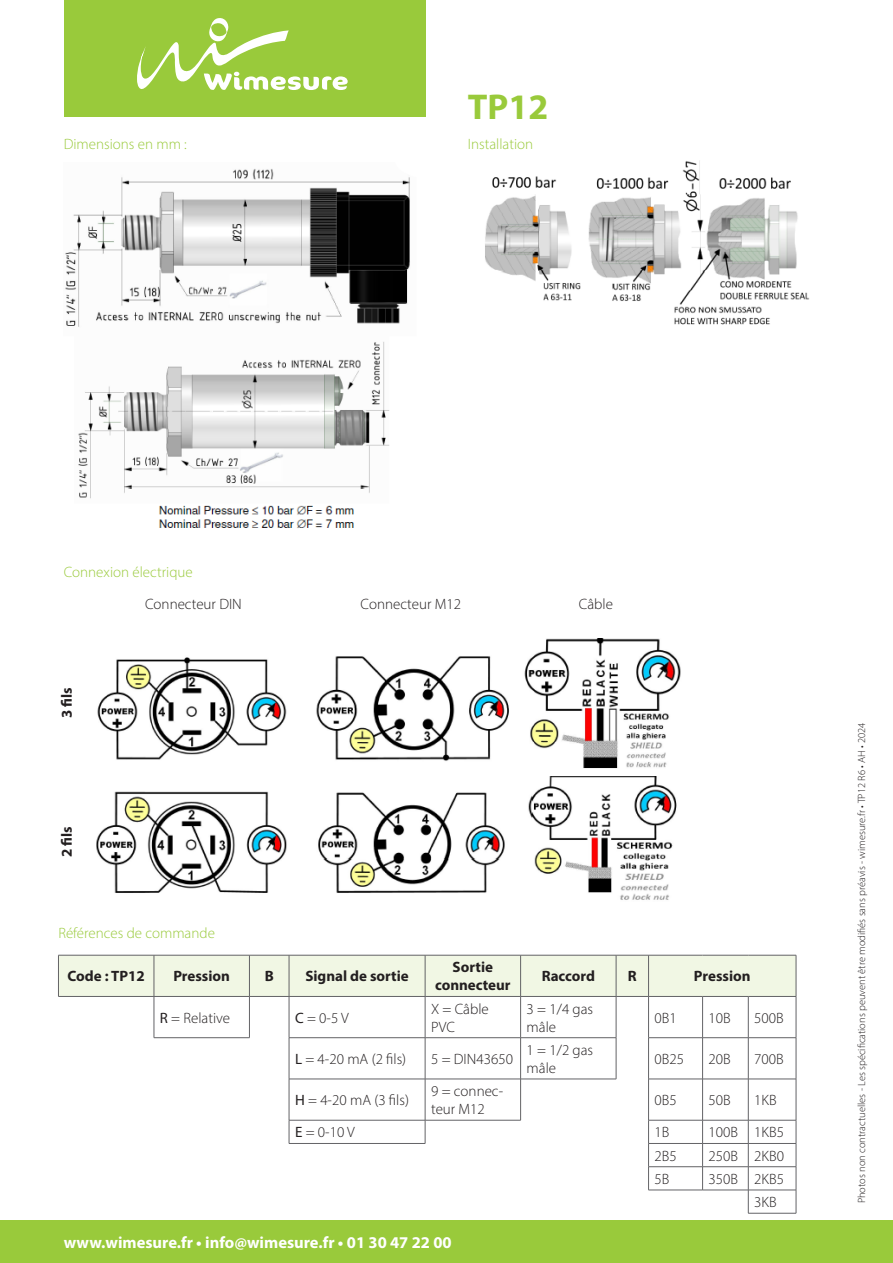
<style>
.page{position:relative;width:893px;height:1263px;background:#fff}
.page>*{position:absolute;margin:0;border:0;box-sizing:border-box;transform-origin:0 0}
.Titre{font:700 36px "Myriad Pro";color:#99ca3b}
.t1{font:700 16.5px "Myriad Pro";color:#fff}
.t2{font:300 15px/18px "Myriad Pro";color:#231f20}
.t3{font:700 15px/18px "Myriad Pro";color:#231f20;text-align:center}
.Titre_2{font:300 15px "Myriad Pro";color:#99ca3b}
.t4{font:300 10.5px "Myriad Pro";color:#231f20}
.s1{font-weight:400}
</style>
<div class="page">
<div style="left:0;top:1220px;width:893px;height:43px;background:#99ca3b"></div>
<div style="left:64px;top:0;width:361px;height:117px;background:#99ca3b"></div>
<svg style="left:137px;top:18px;width:211px;height:72px"></svg>
<img style="left:65px;top:169px;width:345px;height:359px">
<div style="left:395px;top:145px;width:46px;height:31px;background:#fff;border-radius:50%"></div>
<img style="left:485px;top:160px;width:325px;height:165px">
<img style="left:97px;top:639px;width:584px;height:261px">
<hr style="left:288px;top:625px;width:3px;height:305px;background:#fff">
<hr style="left:311px;top:628px;width:4px;height:305px;background:#fff">
<hr style="left:510px;top:632px;width:3px;height:305px;background:#fff">
<div style="left:94px;top:770px;width:597px;height:5px;background:#fff"></div>
<div style="left:59px;top:956px;width:737px;height:40px;background:#f1f7e4"></div>
<hr style="left:154px;top:955px;width:95px;height:1px;background:#636366">
<hr style="left:289px;top:955px;width:136px;height:1px;background:#636366">
<hr style="left:425px;top:955px;width:96px;height:1px;background:#636366">
<hr style="left:425px;top:955px;width:1px;height:41px;background:#636366">
<hr style="left:521px;top:955px;width:95px;height:1px;background:#636366">
<hr style="left:520px;top:955px;width:1px;height:41px;background:#636366">
<hr style="left:649px;top:955px;width:54px;height:1px;background:#636366">
<hr style="left:703px;top:955px;width:45px;height:1px;background:#636366">
<hr style="left:748px;top:955px;width:48px;height:1px;background:#636366">
<hr style="left:796px;top:955px;width:1px;height:41px;background:#636366">
<hr style="left:425px;top:996px;width:96px;height:1px;background:#636366">
<hr style="left:703px;top:996px;width:45px;height:1px;background:#636366">
<hr style="left:748px;top:996px;width:48px;height:1px;background:#636366">
<hr style="left:748px;top:996px;width:1px;height:41px;background:#636366">
<hr style="left:796px;top:996px;width:1px;height:41px;background:#636366">
<hr style="left:425px;top:1037px;width:96px;height:1px;background:#636366">
<hr style="left:703px;top:1037px;width:45px;height:1px;background:#636366">
<hr style="left:748px;top:1037px;width:48px;height:1px;background:#636366">
<hr style="left:748px;top:1038px;width:1px;height:41px;background:#636366">
<hr style="left:796px;top:1038px;width:1px;height:41px;background:#636366">
<hr style="left:703px;top:1079px;width:45px;height:1px;background:#636366">
<hr style="left:748px;top:1079px;width:48px;height:1px;background:#636366">
<hr style="left:748px;top:1079px;width:1px;height:41px;background:#636366">
<hr style="left:796px;top:1079px;width:1px;height:41px;background:#636366">
<hr style="left:703px;top:1120px;width:45px;height:1px;background:#636366">
<hr style="left:748px;top:1120px;width:48px;height:1px;background:#636366">
<hr style="left:703px;top:1143px;width:45px;height:1px;background:#636366">
<hr style="left:748px;top:1143px;width:48px;height:1px;background:#636366">
<hr style="left:748px;top:1166px;width:48px;height:1px;background:#636366">
<hr style="left:58px;top:955px;width:96px;height:1px;background:#636366">
<hr style="left:58px;top:955px;width:1px;height:41px;background:#636366">
<hr style="left:154px;top:955px;width:1px;height:41px;background:#636366">
<hr style="left:58px;top:996px;width:96px;height:1px;background:#636366">
<hr style="left:154px;top:996px;width:95px;height:1px;background:#636366">
<hr style="left:154px;top:996px;width:1px;height:41px;background:#636366">
<hr style="left:249px;top:996px;width:1px;height:41px;background:#636366">
<hr style="left:154px;top:1037px;width:96px;height:1px;background:#636366">
<hr style="left:249px;top:955px;width:40px;height:1px;background:#636366">
<hr style="left:249px;top:955px;width:1px;height:41px;background:#636366">
<hr style="left:289px;top:955px;width:1px;height:41px;background:#636366">
<hr style="left:249px;top:996px;width:40px;height:1px;background:#636366">
<hr style="left:289px;top:996px;width:136px;height:1px;background:#636366">
<hr style="left:289px;top:996px;width:1px;height:41px;background:#636366">
<hr style="left:425px;top:996px;width:1px;height:41px;background:#636366">
<hr style="left:289px;top:1037px;width:136px;height:1px;background:#636366">
<hr style="left:289px;top:1038px;width:1px;height:41px;background:#636366">
<hr style="left:425px;top:1038px;width:1px;height:41px;background:#636366">
<hr style="left:289px;top:1079px;width:136px;height:1px;background:#636366">
<hr style="left:289px;top:1079px;width:1px;height:41px;background:#636366">
<hr style="left:289px;top:1120px;width:136px;height:1px;background:#636366">
<svg style="left:289px;top:1120px;width:1px;height:23px"></svg>
<svg style="left:425px;top:1121px;width:1px;height:22px"></svg>
<hr style="left:289px;top:1143px;width:136px;height:1px;background:#636366">
<hr style="left:425px;top:1079px;width:96px;height:1px;background:#636366">
<hr style="left:425px;top:1079px;width:1px;height:41px;background:#636366">
<hr style="left:520px;top:1079px;width:1px;height:41px;background:#636366">
<hr style="left:425px;top:1120px;width:96px;height:1px;background:#636366">
<hr style="left:521px;top:996px;width:95px;height:1px;background:#636366">
<hr style="left:520px;top:996px;width:1px;height:41px;background:#636366">
<hr style="left:616px;top:996px;width:1px;height:41px;background:#636366">
<hr style="left:521px;top:1037px;width:95px;height:1px;background:#636366">
<hr style="left:520px;top:1038px;width:1px;height:41px;background:#636366">
<hr style="left:616px;top:1038px;width:1px;height:41px;background:#636366">
<hr style="left:521px;top:1079px;width:95px;height:1px;background:#636366">
<hr style="left:616px;top:955px;width:33px;height:1px;background:#636366">
<hr style="left:616px;top:955px;width:1px;height:41px;background:#636366">
<hr style="left:648px;top:955px;width:1px;height:41px;background:#636366">
<hr style="left:616px;top:996px;width:33px;height:1px;background:#636366">
<hr style="left:649px;top:996px;width:54px;height:1px;background:#636366">
<hr style="left:648px;top:996px;width:1px;height:41px;background:#636366">
<hr style="left:702px;top:996px;width:1px;height:41px;background:#636366">
<hr style="left:648px;top:1037px;width:55px;height:1px;background:#636366">
<hr style="left:648px;top:1038px;width:1px;height:41px;background:#636366">
<hr style="left:702px;top:1038px;width:1px;height:41px;background:#636366">
<hr style="left:648px;top:1079px;width:55px;height:1px;background:#636366">
<hr style="left:648px;top:1079px;width:1px;height:41px;background:#636366">
<hr style="left:702px;top:1079px;width:1px;height:41px;background:#636366">
<hr style="left:648px;top:1120px;width:55px;height:1px;background:#636366">
<hr style="left:648px;top:1143px;width:55px;height:1px;background:#636366">
<svg style="left:702px;top:1120px;width:1px;height:70px"></svg>
<hr style="left:648px;top:1166px;width:55px;height:1px;background:#636366">
<svg style="left:648px;top:1120px;width:1px;height:70px"></svg>
<hr style="left:703px;top:1166px;width:45px;height:1px;background:#636366">
<hr style="left:648px;top:1190px;width:55px;height:1px;background:#636366">
<hr style="left:703px;top:1190px;width:45px;height:1px;background:#636366">
<hr style="left:748px;top:1190px;width:48px;height:1px;background:#636366">
<svg style="left:748px;top:1120px;width:1px;height:93px"></svg>
<svg style="left:796px;top:1120px;width:1px;height:93px"></svg>
<hr style="left:748px;top:1213px;width:48px;height:1px;background:#636366">
<p class="Titre_2" style="left:64px;top:135px;width:125px">Dimensions en mm :</p>
<p class="Titre" style="left:468px;top:83px;width:82px">TP12</p>
<p class="Titre_2" style="left:468px;top:135px;width:67px">Installation</p>
<p class="Titre_2" style="left:64px;top:563px;width:130px">Connexion électrique</p>
<p class="t3" style="left:57px;top:718px;width:32px;rotate:-90deg">3 fils</p>
<p class="t3" style="left:57px;top:857px;width:32px;rotate:-90deg">2 fils</p>
<p class="t2" style="left:145px;top:595px;width:98px">Connecteur DIN</p>
<p class="t2" style="left:361px;top:595px;width:102px">Connecteur M12</p>
<p class="t2" style="left:579px;top:595px;width:36px">Câble</p>
<p class="Titre_2" style="left:58px;top:923px;width:158px">Références de commande</p>
<p class="t3" style="left:68px;top:967px;width:79px">Code : TP12</p>
<p class="t3" style="left:173px;top:967px;width:58px">Pression</p>
<p class="t3" style="left:265px;top:967px;width:11px">B</p>
<p class="t3" style="left:305px;top:967px;width:105px">Signal de sortie</p>
<p class="t3" style="left:435px;top:958px;width:77px">Sortie connecteur</p>
<p class="t3" style="left:542px;top:967px;width:55px">Raccord</p>
<p class="t3" style="left:628px;top:967px;width:10px">R</p>
<p class="t3" style="left:694px;top:967px;width:58px">Pression</p>
<p class="t2" style="left:160px;top:1008px;width:72px"><span class="s1">R</span> = Relative</p>
<p class="t2" style="left:295px;top:1008px;width:55px"><span class="s1">C</span> = 0-5 V</p>
<p class="t2" style="left:431px;top:999px;width:59px">X = Câble<br>PVC</p>
<p class="t2" style="left:527px;top:999px;width:68px">3 = 1/4 gas mâle</p>
<p class="t2" style="left:655px;top:1008px;width:24px">0B1</p>
<p class="t2" style="left:709px;top:1008px;width:24px">10B</p>
<p class="t2" style="left:754px;top:1008px;width:31px">500B</p>
<p class="t2" style="left:295px;top:1050px;width:113px"><span class="s1">L</span> = 4-20 mA (2 fils)</p>
<p class="t2" style="left:431px;top:1050px;width:83px">5 = DIN43650</p>
<p class="t2" style="left:527px;top:1041px;width:68px">1 = 1/2 gas mâle</p>
<p class="t2" style="left:655px;top:1050px;width:31px">0B25</p>
<p class="t2" style="left:709px;top:1050px;width:24px">20B</p>
<p class="t2" style="left:754px;top:1050px;width:31px">700B</p>
<p class="t2" style="left:295px;top:1091px;width:115px"><span class="s1">H</span> = 4-20 mA (3 fils)</p>
<p class="t2" style="left:431px;top:1082px;width:74px">9 = connec&shy;teur M12</p>
<p class="t2" style="left:655px;top:1091px;width:24px">0B5</p>
<p class="t2" style="left:709px;top:1091px;width:24px">50B</p>
<p class="t2" style="left:754px;top:1091px;width:24px">1KB</p>
<p class="t2" style="left:295px;top:1123px;width:61px"><span class="s1">E</span> = 0-10 V</p>
<p class="t2" style="left:655px;top:1123px;width:16px">1B</p>
<p class="t2" style="left:709px;top:1123px;width:31px">100B</p>
<p class="t2" style="left:754px;top:1123px;width:31px">1KB5</p>
<p class="t2" style="left:655px;top:1146px;width:24px">2B5</p>
<p class="t2" style="left:709px;top:1146px;width:31px">250B</p>
<p class="t2" style="left:754px;top:1146px;width:31px">2KB0</p>
<p class="t2" style="left:655px;top:1170px;width:16px">5B</p>
<p class="t2" style="left:709px;top:1170px;width:31px">350B</p>
<p class="t2" style="left:754px;top:1170px;width:31px">2KB5</p>
<p class="t2" style="left:754px;top:1193px;width:24px">3KB</p>
<p class="t1" style="left:64px;top:1231px;width:389px">www.wimesure.fr • info@wimesure.fr • 01 30 47 22 00</p>
<p class="t4" style="left:855px;top:1203px;width:482px;rotate:-90deg">Photos non contractuelles - Les spécifications peuvent être modifiés sans préavis - wimesure.fr • TP12 R6 • AH • 2024</p>
</div>
